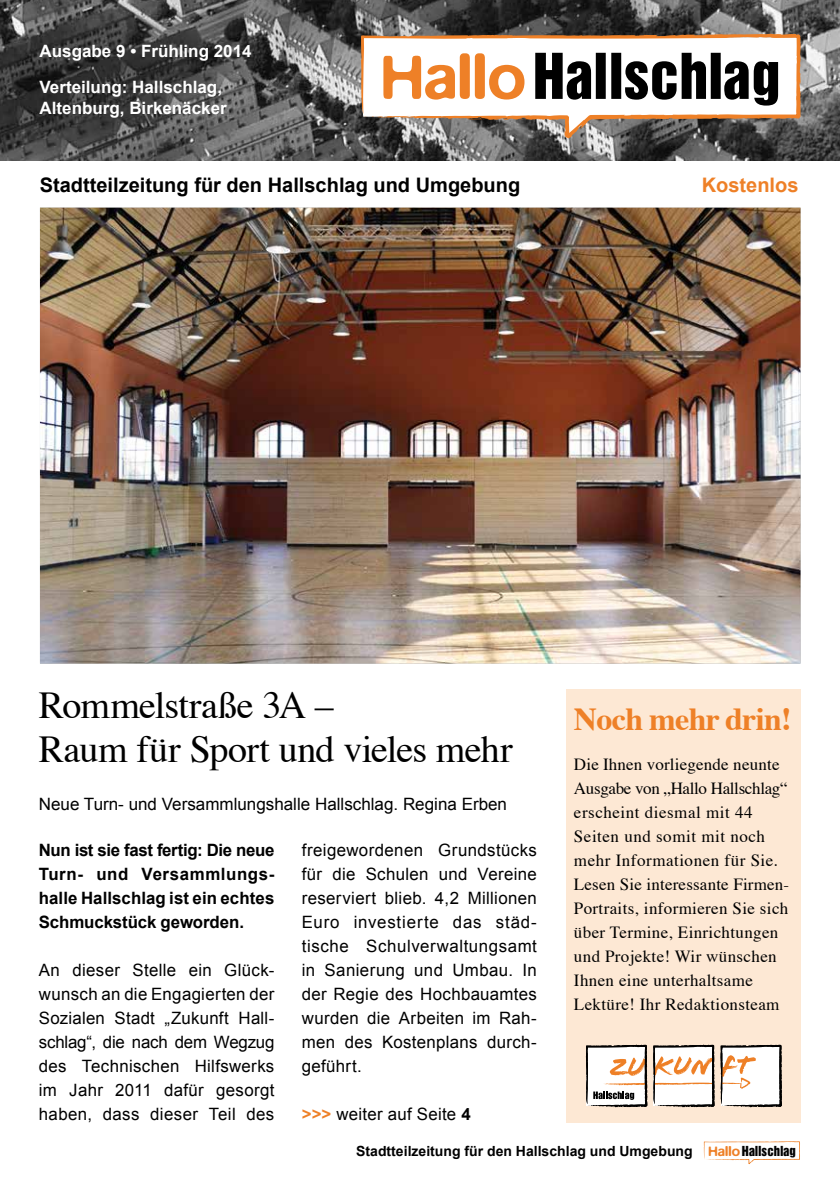
<style>
.page{position:relative;width:840px;height:1191px;background:#fff}
.page>*{position:absolute;margin:0;border:0;box-sizing:border-box;transform-origin:0 0}
.t1{font:38px/44px "Times";letter-spacing:-.02em;color:#000}
.t2{font:700 32px "Times";letter-spacing:-.02em;color:#ee8027}
.t3{font:700 20px "Arial";color:#000}
.t4{font:700 20px "Arial";color:#ee8027}
.t5{font:17px/24px "Arial";letter-spacing:.015em;color:#000;text-align:justify}
.t6{font:17px/24px "Times";letter-spacing:.02em;color:#000}
.t7{font:700 17px/24px "Arial";color:#000;text-align:justify}
.t8{font:700 17px/36.4px "Arial";color:#fff}
.t9{font:700 14px "Arial";color:#000}
.s1{font-weight:700;color:#ee8027}
.s2{font-weight:700}
.s3{font-family:"Blur";font-weight:500;color:#ee8027}
.s4{font-family:"Helvetica Inserat";font-weight:400;font-size:12.6px}
</style>
<div class="page">
<img style="left:0;top:0;width:839px;height:160px">
<img style="left:40px;top:208px;width:760px;height:455px">
<div style="left:565px;top:689px;width:235px;height:434px;background:#fde8d4"></div>
<svg style="left:585px;top:1044px;width:197px;height:64px;background:#dcd0c6"></svg>
<svg style="left:361px;top:34px;width:439px;height:104px"></svg>
<svg style="left:363px;top:116px;width:12px;height:1px"></svg>
<svg style="left:703px;top:1141px;width:96px;height:23px"></svg>
<svg style="left:383px;top:53px;width:141px;height:47px"></svg>
<svg style="left:535px;top:53px;width:242px;height:53px"></svg>
<p class="t8" style="left:39px;top:33px;width:213px">Ausgabe 9 • Frühling 2014<br>Verteilung: Hallschlag,</p>
<p class="t8" style="left:39px;top:90px;width:189px">Altenburg, Birkenäcker</p>
<p class="t3" style="left:40px;top:172px;width:482px">Stadtteilzeitung für den Hallschlag und Umgebung</p>
<p class="t4" style="left:701px;top:172px;width:98px">Kostenlos</p>
<h1 class="t1" style="left:39px;top:679px;width:475px">Rommelstraße 3A –<br>Raum für Sport und vieles mehr</h1>
<p class="t5" style="left:39px;top:791px;width:469px">Neue Turn- und Versammlungshalle Hallschlag. Regina Erben</p>
<p class="t7" style="left:39px;top:838px;width:237px">Nun ist sie fast fertig: Die neue Turn- und Versammlungs&shy;halle Hallschlag ist ein echtes Schmuckstück geworden.</p>
<p class="t5" style="left:39px;top:958px;width:237px">An dieser Stelle ein Glück&shy;wunsch an die Engagierten der Sozialen Stadt „Zukunft Hall&shy;schlag“, die nach dem Wegzug des Technischen Hilfswerks im Jahr 2011 dafür gesorgt haben, dass dieser Teil des</p>
<p class="t5" style="left:301px;top:838px;width:236px">freigewordenen Grundstücks für die Schulen und Vereine reserviert blieb. 4,2 Millionen Euro investierte das städ&shy;tische Schulverwaltungsamt in Sanierung und Umbau. In der Regie des Hochbauamtes wurden die Arbeiten im Rah&shy;men des Kostenplans durch&shy;geführt.</p>
<p class="t5" style="left:301px;top:1102px;width:170px"><span class="s1">&gt;&gt;&gt;</span> weiter auf Seite <span class="s2">4</span></p>
<h2 class="t2" style="left:573px;top:688px;width:219px">Noch mehr drin!</h2>
<p class="t6" style="left:573px;top:750px;width:217px">Die Ihnen vorliegende neunte<br>Ausgabe von „Hallo Hallschlag“ erscheint diesmal mit 44<br>Seiten und somit mit noch mehr Informationen für Sie.<br>Lesen Sie interessante Firmen-<br>Portraits, informieren Sie sich über Termine, Einrichtungen und Projekte! Wir wünschen<br>Ihnen eine unterhaltsame<br>Lektüre! Ihr Redaktionsteam</p>
<p class="t9" style="left:356px;top:1141px;width:441px">Stadtteilzeitung für den Hallschlag und Umgebung <span class="s3">Hallo</span><span class="s4">Hallschlag</span></p>
</div>
